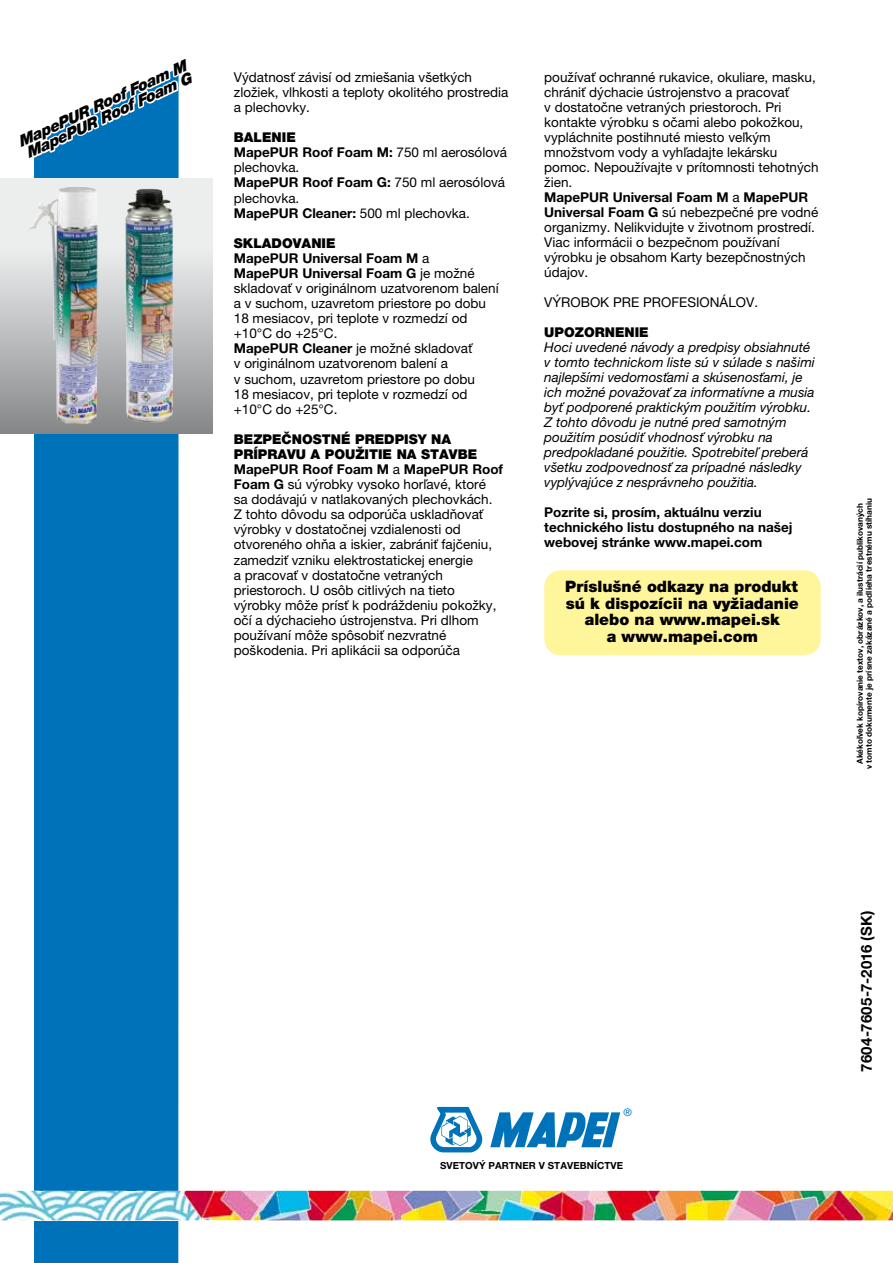
<style>
.page{position:relative;width:893px;height:1263px;background:#fff}
.page>*{position:absolute;margin:0;border:0;box-sizing:border-box;transform-origin:0 0}
.t1{font:900 15.75px/16.5px "Helvetica Neue LTW1 G";color:#000;text-align:center}
.t2{font:italic 900 15.45px/13.5px "Helvetica Neue LTW1 G";color:#000}
.t3{font:700 15px "Helvetica Neue LTW1 G";letter-spacing:.02em;color:#000}
.t4{font:13.5px/15.1px "Helvetica Neue LTW1 G";color:#000}
.t5{font:italic 13.5px/15px "Helvetica Neue LTW1 G";color:#000}
.t6{font:700 13.5px/15px "Helvetica Neue LTW1 G";color:#000}
.t7{font:900 13.5px "Helvetica Neue LTW1 G";color:#000}
.t8{font:10.5px "Helvetica Neue LTW1 G";color:#0072ba}
.t9{font:700 9.75px "Helvetica Neue LTW1 G";letter-spacing:.01em;color:#000}
.t10{font:700 8.25px/9px "Helvetica Neue LTW1 G";color:#000;text-align:center}
.s1{font-weight:900}
.s2{font-weight:700}
</style>
<div class="page">
<div style="left:34px;top:167px;width:145px;height:1096px;background:#0072ba"></div>
<img style="left:0;top:1191px;width:893px;height:29px">
<svg style="left:34px;top:70px;width:145px;height:97px"></svg>
<svg style="left:0;top:179px;width:213px;height:255px;background:#c5c6c7"></svg>
<img style="left:125px;top:188px;width:48px;height:235px">
<img style="left:28px;top:186px;width:70px;height:239px">
<svg style="left:490px;top:1112px;width:130px;height:35px"></svg>
<svg style="left:430px;top:1107px;width:52px;height:45px"></svg>
<div style="left:544px;top:570px;width:277px;height:85px;background:#fff59b;border-radius:17px"></div>
<p class="t2" style="left:17px;top:136px;width:185px;rotate:-25deg">MapePUR Roof Foam M<br>MapePUR Roof Foam G</p>
<p class="t4" style="left:234px;top:69px;width:276px">Výdatnosť závisí od zmiešania všetkých zložiek, vlhkosti a teploty okolitého prostredia a plechovky.</p>
<p class="t4" style="left:234px;top:130px;width:275px"><span class="s1">BALENIE<br></span><span class="s2">MapePUR Roof Foam M:</span> 750 ml aerosólová plechovka.<br><span class="s2">MapePUR Roof Foam G:</span> 750 ml aerosólová plechovka.<br><span class="s2">MapePUR Cleaner:</span> 500 ml plechovka.</p>
<p class="t4" style="left:234px;top:235px;width:266px"><span class="s1">SKLADOVANIE<br></span><span class="s2">MapePUR Universal Foam M</span> a<br><span class="s2">MapePUR Universal Foam G</span> je možné skladovať v originálnom uzatvorenom balení a v suchom, uzavretom priestore po dobu<br>18 mesiacov, pri teplote v rozmedzí od +10°C do +25°C.<br><span class="s2">MapePUR Cleaner</span> je možné skladovať<br>v originálnom uzatvorenom balení a<br>v suchom, uzavretom priestore po dobu<br>18 mesiacov, pri teplote v rozmedzí od +10°C do +25°C.</p>
<p class="t4" style="left:234px;top:431px;width:271px"><span class="s1">BEZPEČNOSTNÉ PREDPISY NA PRÍPRAVU A POUŽITIE NA STAVBE </span><span class="s2">MapePUR Roof Foam M</span> a <span class="s2">MapePUR Roof Foam G</span> sú výrobky vysoko horľavé, ktoré sa dodávajú v natlakovaných plechovkách.<br>Z tohto dôvodu sa odporúča uskladňovať výrobky v dostatočnej vzdialenosti od otvoreného ohňa a iskier, zabrániť fajčeniu, zamedziť vzniku elektrostatickej energie<br>a pracovať v dostatočne vetraných priestoroch. U osôb citlivých na tieto výrobky môže prísť k podráždeniu pokožky, očí a dýchacieho ústrojenstva. Pri dlhom používaní môže spôsobiť nezvratné poškodenia. Pri aplikácii sa odporúča</p>
<p class="t4" style="left:544px;top:70px;width:276px">používať ochranné rukavice, okuliare, masku, chrániť dýchacie ústrojenstvo a pracovať<br>v dostatočne vetraných priestoroch. Pri kontakte výrobku s očami alebo pokožkou, vypláchnite postihnuté miesto veľkým množstvom vody a vyhľadajte lekársku pomoc. Nepoužívajte v prítomnosti tehotných žien.<br><span class="s2">MapePUR Universal Foam M</span> a <span class="s2">MapePUR Universal Foam G</span> sú nebezpečné pre vodné organizmy. Nelikvidujte v životnom prostredí.<br>Viac informácii o bezpečnom používaní výrobku je obsahom Karty bezepčnostných údajov.</p>
<p class="t4" style="left:544px;top:295px;width:215px">VÝROBOK PRE PROFESIONÁLOV.</p>
<p class="t7" style="left:544px;top:324px;width:106px">UPOZORNENIE</p>
<p class="t5" style="left:544px;top:340px;width:272px">Hoci uvedené návody a predpisy obsiahnuté v tomto technickom liste sú v súlade s našimi najlepšími vedomosťami a skúsenosťami, je ich možné považovať za informatívne a musia byť podporené praktickým použitím výrobku.<br>Z tohto dôvodu je nutné pred samotným použitím posúdiť vhodnosť výrobku na predpokladané použitie. Spotrebiteľ preberá všetku zodpovednosť za prípadné následky vyplývajúce z nesprávneho použitia.</p>
<p class="t6" style="left:544px;top:505px;width:250px">Pozrite si, prosím, aktuálnu verziu technického listu dostupného na našej webovej stránke www.mapei.com</p>
<p class="t1" style="left:565px;top:578px;width:235px">Príslušné odkazy na produkt sú k dispozícii na vyžiadanie alebo na www.mapei.sk<br>a www.mapei.com</p>
<p class="t10" style="left:855px;top:769px;width:273px;rotate:-90deg">Akékoľvek kopírovanie textov, obrázkov, a ilustrácií publikovaných<br>v tomto dokumente je prísne zakázané a podlieha trestnému stíhaniu</p>
<p class="t8" style="left:624px;top:1106px;width:10px">®</p>
<p class="t9" style="left:440px;top:1160px;width:184px">SVETOVÝ PARTNER V STAVEBNÍCTVE</p>
<p class="t3" style="left:857px;top:1071px;width:163px;rotate:-90deg">7604-7605-7-2016 (SK)</p>
</div>
